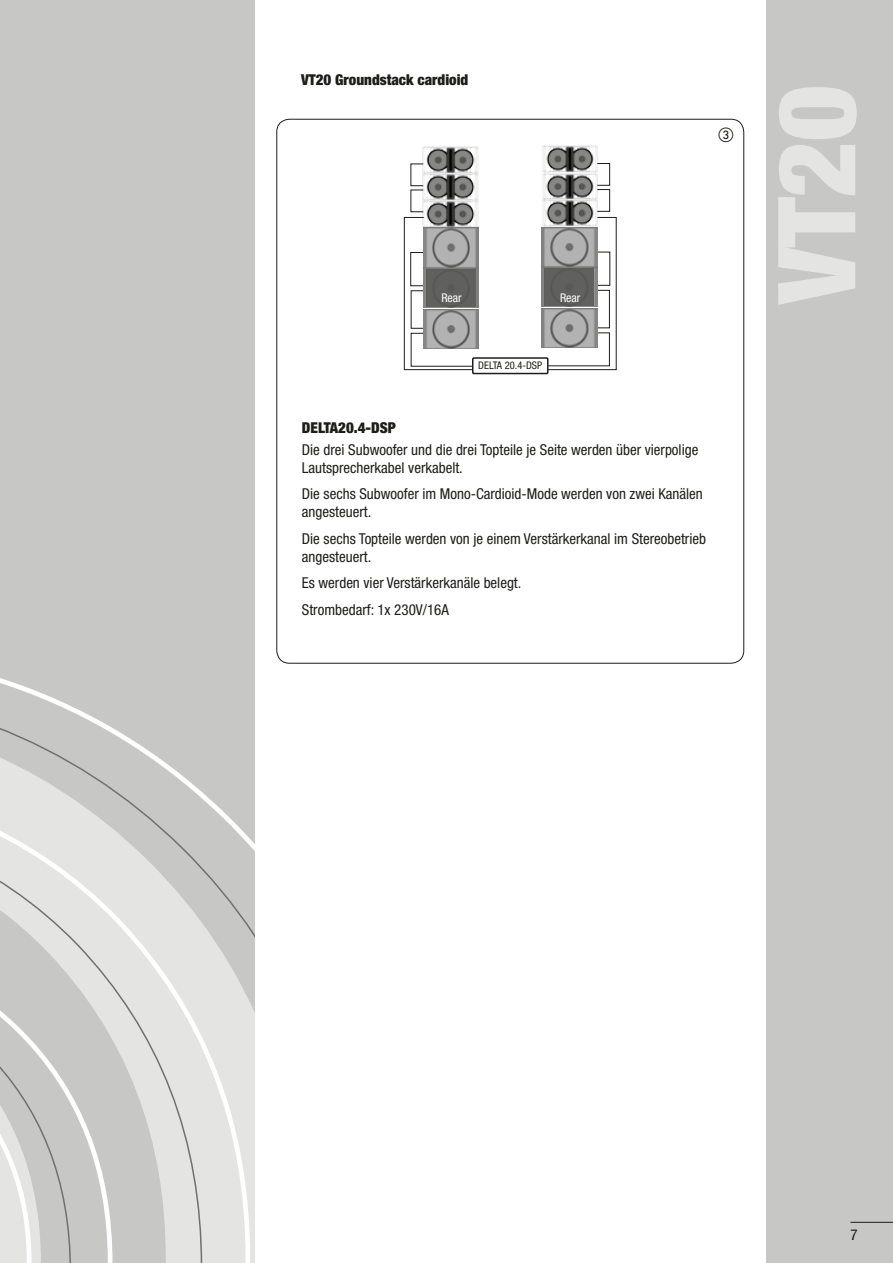
<style>
.page{position:relative;width:893px;height:1263px;background:#fff}
.page>*{position:absolute;margin:0;border:0;box-sizing:border-box;transform-origin:0 0}
.t1{font:900 condensed 108px "Helvetica Neue LT Std";color:#e4e4e3}
.t2{font:condensed 15px/18px "Helvetica Neue LT Std";color:#1d1d1b}
.t3{font:900 condensed 15px "Helvetica Neue LT Std";color:#1d1d1b}
.t4{font:15px "Zahlen Kreisrund";color:#1d1d1b}
.t5{font:condensed 12px "Helvetica Neue LT Std";color:#fff}
.t6{font:condensed 10.5px "Helvetica Neue LT Std";color:#1d1d1b}
</style>
<div class="page">
<div style="left:765px;top:0;width:128px;height:1263px;background:#c7c7c6"></div>
<div style="left:0;top:0;width:255px;height:1263px;background:#c7c7c6"></div>
<svg style="left:115px;top:729px;width:140px;height:534px"></svg>
<hr style="left:850px;top:1222px;width:43px;height:1px;background:#1d1d1b">
<svg style="left:0;top:678px;width:115px;height:585px"></svg>
<div style="left:472px;top:357px;width:76px;height:17px;border:2px solid #1d1d1b"></div>
<img style="left:423px;top:146px;width:56px;height:161px">
<img style="left:473px;top:309px;width:6px;height:39px">
<img style="left:542px;top:146px;width:56px;height:161px">
<img style="left:542px;top:309px;width:5px;height:39px">
<div style="left:597px;top:189px;width:13px;height:23px;border:1px solid #1d1d1b"></div>
<div style="left:597px;top:163px;width:13px;height:23px;border:1px solid #1d1d1b"></div>
<div style="left:427px;top:269px;width:49px;height:37px;background:#60605f"></div>
<div style="left:545px;top:269px;width:49px;height:37px;background:#60605f"></div>
<svg style="left:404px;top:217px;width:69px;height:153px"></svg>
<svg style="left:547px;top:217px;width:70px;height:153px"></svg>
<p class="t3" style="left:301px;top:71px;width:169px">VT20 Groundstack cardioid</p>
<p class="t4" style="left:719px;top:127px;width:16px">c</p>
<p class="t5" style="left:441px;top:291px;width:22px">Rear</p>
<p class="t5" style="left:560px;top:291px;width:22px">Rear</p>
<p class="t6" style="left:478px;top:359px;width:65px">DELTA 20.4-DSP</p>
<p class="t3" style="left:302px;top:418px;width:95px">DELTA20.4-DSP</p>
<p class="t2" style="left:302px;top:440px;width:398px">Die drei Subwoofer und die drei Topteile je Seite werden über vierpolige<br>Lautsprecherkabel verkabelt.</p>
<p class="t2" style="left:302px;top:485px;width:402px">Die sechs Subwoofer im Mono-Cardioid-Mode werden von zwei Kanälen angesteuert.</p>
<p class="t2" style="left:302px;top:529px;width:406px">Die sechs Topteile werden von je einem Verstärkerkanal im Stereobetrieb angesteuert.</p>
<p class="t2" style="left:302px;top:570px;width:221px;line-height:26.5px">Es werden vier Verstärkerkanäle belegt.<br>Strombedarf: 1x 230V/16A</p>
<h1 class="t1" style="left:750px;top:303px;width:220px;rotate:-90deg">VT20</h1>
<p class="t2" style="left:850px;top:1225px;width:9px">7</p>
</div>
